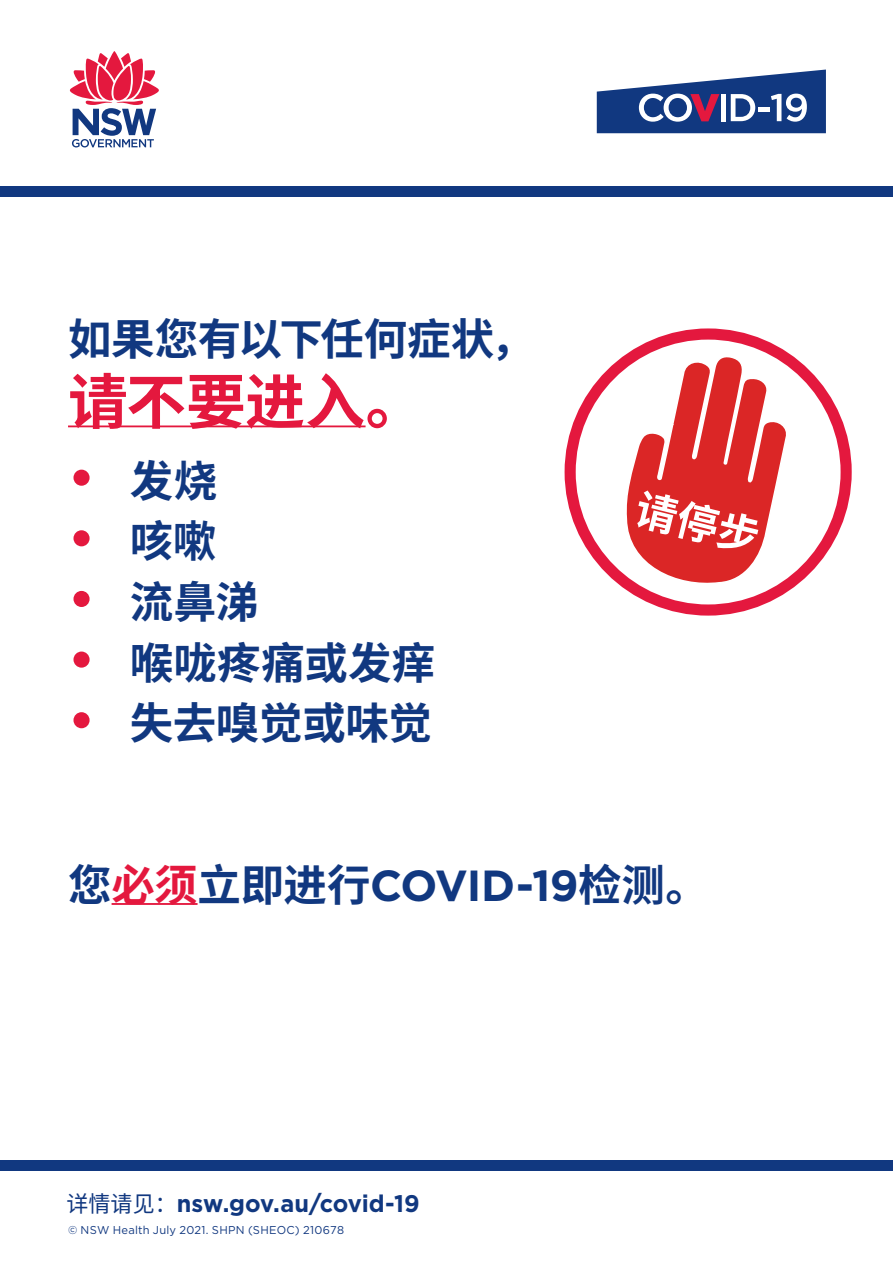
<style>
.page{position:relative;width:893px;height:1263px;background:#fff}
.page>*{position:absolute;margin:0;border:0;box-sizing:border-box;transform-origin:0 0}
.t1{font:700 60px "Noto Sans CJ Ksc";letter-spacing:-.01em;color:#e4183e}
.t2{font:700 43.5px "Noto Sans CJ Ksc";letter-spacing:-.005em;color:#113880}
._1_1_Heading_2{font:700 24px "Gotham";color:#113880}
._1_1_Heading_2-2{font:11.4px "Gotham";letter-spacing:.02em;color:#113880}
.s1{font-family:"Gotham";font-size:54px;color:#e4183e}
.s2{color:#e4183e}
.s3{font-family:"Gotham"}
.s4{font-family:"Noto Sans CJ Ksc";font-weight:400;font-size:22.5px}
</style>
<div class="page">
<div style="left:0;top:187px;width:893px;height:10px;background:#113880"></div>
<div style="left:0;top:1160px;width:893px;height:10px;background:#113880"></div>
<svg style="left:69px;top:51px;width:90px;height:96px"></svg>
<svg style="left:597px;top:70px;width:229px;height:63px"></svg>
<hr style="left:68px;top:425px;width:298px;height:2px;background:#e4183e">
<hr style="left:112px;top:903px;width:86px;height:2px;background:#e4183e">
<div style="left:565px;top:328px;width:287px;height:288px;border:11px solid #e4183e;border-radius:50%"></div>
<svg style="left:624px;top:355px;width:165px;height:233px"></svg>
<p class="t2" style="left:68px;top:314px;width:468px">如果您有以下任何症状，</p>
<p class="t1" style="left:68px;top:368px;width:359px">请不要进入。</p>
<p class="t2" style="left:68px;top:456px;width:151px"><span class="s1">•</span> 发烧</p>
<p class="t2" style="left:68px;top:517px;width:150px"><span class="s1">•</span> 咳嗽</p>
<p class="t2" style="left:68px;top:577px;width:192px"><span class="s1">•</span> 流鼻涕</p>
<p class="t2" style="left:68px;top:638px;width:369px"><span class="s1">•</span> 喉咙疼痛或发痒</p>
<p class="t2" style="left:68px;top:699px;width:365px"><span class="s1">•</span> 失去嗅觉或味觉</p>
<p class="t2" style="left:68px;top:861px;width:643px">您<span class="s2">必须</span>立即进行<span class="s3">COVID-19</span>检测。</p>
<p class="_1_1_Heading_2" style="left:67px;top:1188px;width:355px"><span class="s4">详情请见：</span>nsw.gov.au/covid-19</p>
<p class="_1_1_Heading_2-2" style="left:68px;top:1222px;width:277px">© NSW Health July 2021. SHPN (SHEOC) 210678</p>
</div>
